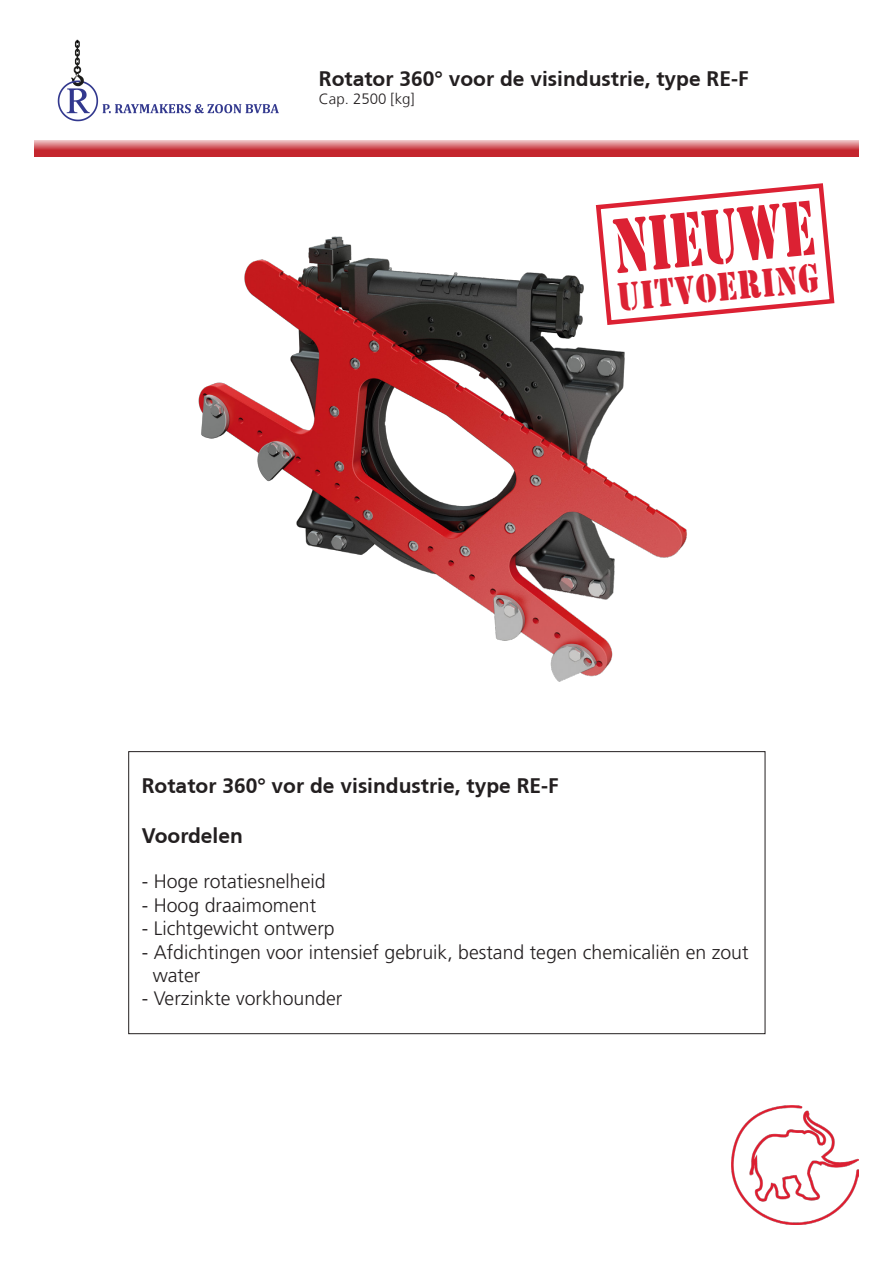
<style>
.page{position:relative;width:893px;height:1263px;background:#fff}
.page>*{position:absolute;margin:0;border:0;box-sizing:border-box;transform-origin:0 0}
.TOC_2{font:81px "Stencil";color:#dc2133;scale:.67 1}
.TOC_2-2{font:41.25px "Stencil";color:#dc2133;scale:.8 1}
.t1{font:700 21px "Frutiger CE";color:#231f20}
.t2{font:300 19.5px "Frutiger LT Std";color:#231f20}
.t3{font:300 15px "Frutiger LT";color:#231f20}
</style>
<div class="page">
<svg style="left:34px;top:140px;width:825px;height:17px;background:#d1595f"></svg>
<img style="left:57px;top:39px;width:222px;height:83px">
<img style="left:731px;top:1106px;width:128px;height:118px">
<div style="left:128px;top:751px;width:637px;height:283px;border:1px solid #231f20"></div>
<img style="left:198px;top:236px;width:489px;height:446px">
<svg style="left:593px;top:183px;width:242px;height:144px"></svg>
<p class="t1" style="left:319px;top:66px;width:431px">Rotator 360° voor de visindustrie, type RE-F</p>
<p class="t3" style="left:319px;top:90px;width:97px">Cap. 2500 [kg]</p>
<p class="TOC_2" style="left:609px;top:199px;width:303px;rotate:-5deg">NIEUWE</p>
<p class="TOC_2-2" style="left:616px;top:273px;width:254px;rotate:-5deg">UITVOERING</p>
<p class="t1" style="left:142px;top:773px;width:418px">Rotator 360° vor de visindustrie, type RE-F</p>
<p class="t1" style="left:142px;top:823px;width:103px">Voordelen</p>
<p class="t2" style="left:142px;top:870px;width:185px">- Hoge rotatiesnelheid</p>
<p class="t2" style="left:142px;top:894px;width:176px">- Hoog draaimoment</p>
<p class="t2" style="left:142px;top:917px;width:194px">- Lichtgewicht ontwerp</p>
<p class="t2" style="left:142px;top:941px;width:608px">- Afdichtingen voor intensief gebruik, bestand tegen chemicaliën en zout</p>
<p class="t2" style="left:153px;top:964px;width:49px">water</p>
<p class="t2" style="left:142px;top:987px;width:202px">- Verzinkte vorkhounder</p>
</div>
